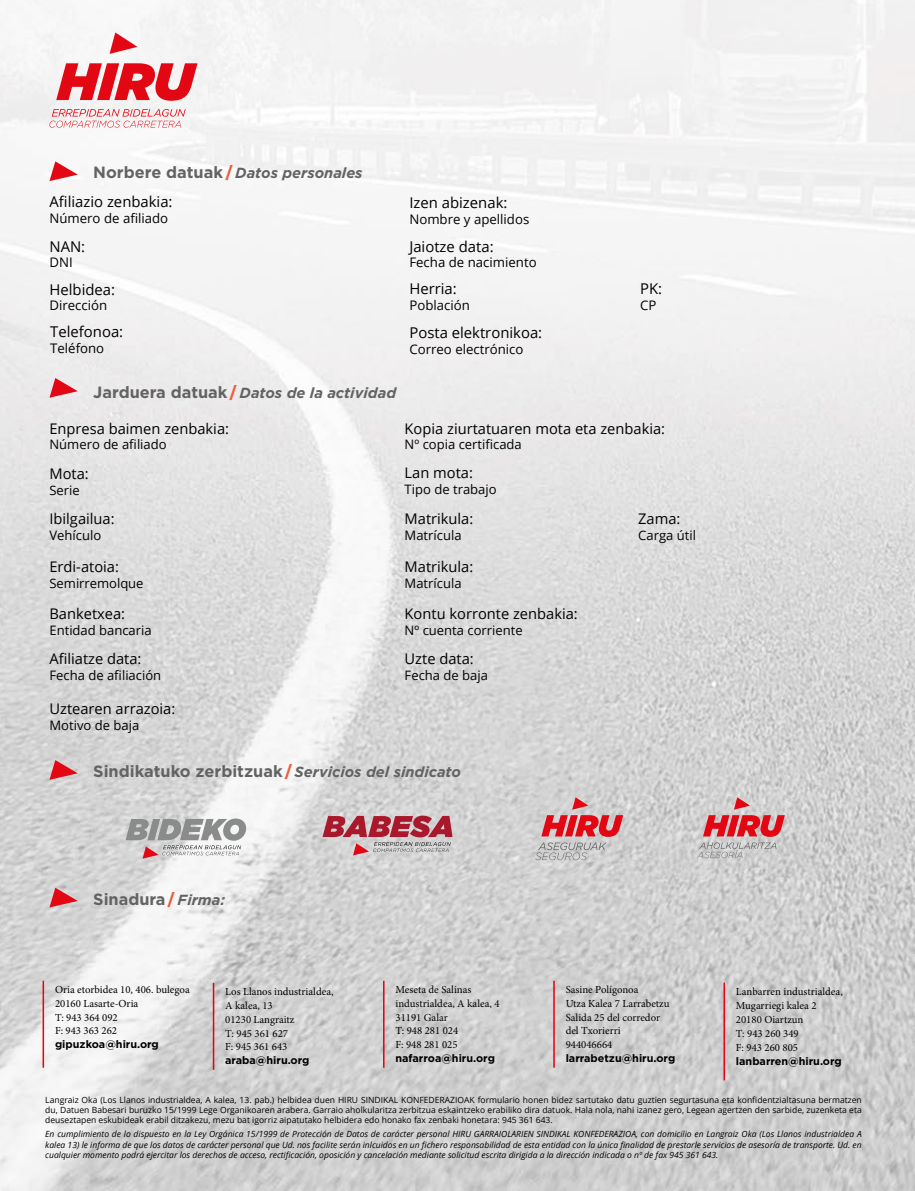
<style>
.page{position:relative;width:915px;height:1191px;background:#fff}
.page>*{position:absolute;margin:0;border:0;box-sizing:border-box;transform-origin:0 0}
.t1{font:700 16.35px "Gotham HTF";color:#646363}
.t2{font:14.85px "Open Sans";color:#000}
.t3{font:14.7px "Open Sans";color:#000}
.t4{font:italic 700 14.7px "Gotham HTF";color:#646363}
.t5{font:13.2px "Open Sans";color:#000}
.t6{font:13.05px "Open Sans";color:#000}
.t7{font:10.8px/13.8px "Minion Pro";color:#000}
.t8{font:700 10.8px "Gotham HTF";color:#000}
.t9{font:italic 8.55px/10.2px "Open Sans";color:#000;text-align:justify}
.t10{font:8.55px/10.2px "Open Sans";color:#000;text-align:justify}
.s1{font-style:normal;font-size:16.35px}
.s2{font-size:16.35px;color:#eb5d40}
.s3{font-style:italic;color:#eb5d40}
.s4{font-style:italic;font-size:14.7px}
</style>
<div class="page">
<img style="left:0;top:0;width:914px;height:1191px">
<svg style="left:109px;top:32px;width:28px;height:22px"></svg>
<svg style="left:56px;top:63px;width:141px;height:38px"></svg>
<svg style="left:49px;top:109px;width:137px;height:19px"></svg>
<svg style="left:49px;top:161px;width:29px;height:20px"></svg>
<svg style="left:49px;top:378px;width:29px;height:20px"></svg>
<svg style="left:49px;top:760px;width:29px;height:20px"></svg>
<svg style="left:49px;top:887px;width:29px;height:20px"></svg>
<hr style="left:213px;top:983px;width:1px;height:86px;background:#e30613">
<hr style="left:43px;top:980px;width:1px;height:87px;background:#e30613">
<hr style="left:383px;top:980px;width:1px;height:87px;background:#e30613">
<hr style="left:553px;top:980px;width:1px;height:87px;background:#e30613">
<hr style="left:723px;top:982px;width:1px;height:98px;background:#e30613">
<svg style="left:572px;top:797px;width:16px;height:12px"></svg>
<svg style="left:535px;top:815px;width:88px;height:45px;background:#cf8f92"></svg>
<svg style="left:733px;top:797px;width:16px;height:12px"></svg>
<svg style="left:696px;top:815px;width:88px;height:43px;background:#cf8c90"></svg>
<svg style="left:125px;top:818px;width:121px;height:40px"></svg>
<svg style="left:322px;top:815px;width:130px;height:40px;background:#bf868d"></svg>
<h3 class="t4" style="left:93px;top:164px;width:271px"><span class="s1">Norbere datuak</span> <span class="s2">/</span>Datos personales</h3>
<h2 class="t2" style="left:49px;top:192px;width:125px">Afiliazio zenbakia:</h2>
<h3 class="t5" style="left:49px;top:209px;width:120px">Número de afiliado</h3>
<h2 class="t2" style="left:409px;top:193px;width:99px">Izen abizenak:</h2>
<h3 class="t5" style="left:409px;top:210px;width:121px">Nombre y apellidos</h3>
<h2 class="t2" style="left:49px;top:236px;width:37px">NAN:</h2>
<h3 class="t5" style="left:49px;top:253px;width:25px">DNI</h3>
<h2 class="t2" style="left:409px;top:236px;width:86px">Jaiotze data:</h2>
<h3 class="t5" style="left:409px;top:253px;width:129px">Fecha de nacimiento</h3>
<h2 class="t2" style="left:49px;top:279px;width:67px">Helbidea:</h2>
<h3 class="t5" style="left:49px;top:297px;width:59px">Dirección</h3>
<h2 class="t2" style="left:409px;top:278px;width:49px">Herria:</h2>
<h3 class="t5" style="left:409px;top:296px;width:62px">Población</h3>
<h2 class="t2" style="left:640px;top:278px;width:24px">PK:</h2>
<h3 class="t5" style="left:640px;top:296px;width:18px">CP</h3>
<h2 class="t2" style="left:50px;top:321px;width:74px">Telefonoa:</h2>
<h3 class="t5" style="left:50px;top:339px;width:55px">Teléfono</h3>
<h2 class="t2" style="left:409px;top:322px;width:134px">Posta elektronikoa:</h2>
<h3 class="t5" style="left:409px;top:340px;width:116px">Correo electrónico</h3>
<h3 class="t4" style="left:93px;top:384px;width:304px"><span class="s1">Jarduera datuak</span> <span class="s2">/</span>Datos de la actividad</h3>
<h3 class="t3" style="left:49px;top:418px;width:181px">Enpresa baimen zenbakia:</h3>
<h3 class="t6" style="left:49px;top:435px;width:119px">Número de afiliado</h3>
<h3 class="t3" style="left:404px;top:418px;width:262px">Kopia ziurtatuaren mota eta zenbakia:</h3>
<h3 class="t6" style="left:404px;top:435px;width:119px">Nº copia certificada</h3>
<h3 class="t3" style="left:49px;top:464px;width:41px">Mota:</h3>
<h3 class="t6" style="left:49px;top:481px;width:32px">Serie</h3>
<h3 class="t3" style="left:404px;top:463px;width:70px">Lan mota:</h3>
<h3 class="t6" style="left:404px;top:480px;width:93px">Tipo de trabajo</h3>
<h3 class="t3" style="left:49px;top:509px;width:67px">Ibilgailua:</h3>
<h3 class="t6" style="left:49px;top:526px;width:53px">Vehículo</h3>
<h3 class="t3" style="left:404px;top:509px;width:70px">Matrikula:</h3>
<h3 class="t6" style="left:404px;top:526px;width:58px">Matrícula</h3>
<h3 class="t3" style="left:49px;top:557px;width:71px">Erdi-atoia:</h3>
<h3 class="t6" style="left:49px;top:574px;width:96px">Semirremolque</h3>
<h3 class="t3" style="left:404px;top:557px;width:70px">Matrikula:</h3>
<h3 class="t6" style="left:404px;top:574px;width:58px">Matrícula</h3>
<h3 class="t3" style="left:49px;top:603px;width:77px">Banketxea:</h3>
<h3 class="t6" style="left:49px;top:621px;width:104px">Entidad bancaria</h3>
<h3 class="t3" style="left:404px;top:603px;width:175px">Kontu korronte zenbakia:</h3>
<h3 class="t6" style="left:404px;top:621px;width:120px">Nº cuenta corriente</h3>
<h3 class="t3" style="left:49px;top:648px;width:93px">Afiliatze data:</h3>
<h3 class="t6" style="left:49px;top:666px;width:113px">Fecha de afiliación</h3>
<h3 class="t3" style="left:404px;top:648px;width:71px">Uzte data:</h3>
<h3 class="t6" style="left:404px;top:666px;width:85px">Fecha de baja</h3>
<h3 class="t3" style="left:49px;top:698px;width:127px">Uztearen arrazoia:</h3>
<h3 class="t6" style="left:49px;top:716px;width:91px">Motivo de baja</h3>
<h1 class="t1" style="left:93px;top:762px;width:369px">Sindikatuko zerbitzuak <span class="s3">/</span><span class="s4">Servicios del sindicato</span></h1>
<h3 class="t3" style="left:638px;top:509px;width:44px">Zama:</h3>
<h3 class="t6" style="left:638px;top:526px;width:59px">Carga útil</h3>
<h1 class="t1" style="left:93px;top:889px;width:133px">Sinadura <span class="s3">/</span><span class="s4">Firma:</span></h1>
<p class="t7" style="left:55px;top:982px;width:136px">Oria etorbidea 10, 406. bulegoa<br>20160 Lasarte-Oria<br>T: 943 364 092<br>F: 943 363 262</p>
<p class="t8" style="left:55px;top:1038px;width:105px">gipuzkoa@hiru.org</p>
<p class="t7" style="left:225px;top:984px;width:110px">Los Llanos industrialdea,<br>A kalea, 13<br>01230 Langraitz<br>T: 945 361 627<br>F: 945 361 643</p>
<p class="t8" style="left:225px;top:1054px;width:86px">araba@hiru.org</p>
<p class="t7" style="left:395px;top:982px;width:106px">Meseta de Salinas industrialdea, A kalea, 4<br>31191 Galar<br>T: 948 281 024<br>F: 948 281 025</p>
<p class="t8" style="left:395px;top:1052px;width:101px">nafarroa@hiru.org</p>
<p class="t7" style="left:565px;top:982px;width:105px">Sasine Polígonoa<br>Utza Kalea 7 Larrabetzu<br>Salida 25 del corredor del Txorierri<br>944046664</p>
<p class="t8" style="left:565px;top:1052px;width:111px">larrabetzu@hiru.org</p>
<p class="t7" style="left:735px;top:984px;width:108px">Lanbarren industrialdea,<br>Mugarriegi kalea 2<br>20180 Oiartzun<br>T: 943 260 349<br>F: 943 260 805</p>
<p class="t8" style="left:735px;top:1054px;width:107px">lanbarren@hiru.org</p>
<p class="t10" style="left:45px;top:1094px;width:817px">Langraiz Oka (Los Llanos industrialdea, A kalea, 13. pab.) helbidea duen HIRU SINDIKAL KONFEDERAZIOAK formulario honen bidez sartutako datu guztien segurtasuna eta konfidentzialtasuna bermatzen du, Datuen Babesari buruzko 15/1999 Lege Organikoaren arabera. Garraio aholkularitza zerbitzua eskaintzeko erabiliko dira datuok. Hala nola, nahi izanez gero, Legean agertzen den sarbide, zuzenketa eta deuseztapen eskubideak erabil ditzakezu, mezu bat igorriz aipatutako helbidera edo honako fax zenbaki honetara: 945 361 643.</p>
<p class="t9" style="left:45px;top:1128px;width:817px">En cumplimiento de lo dispuesto en la Ley Orgánica 15/1999 de Protección de Datos de carácter personal HIRU GARRAIOLARIEN SINDIKAL KONFEDERAZIOA, con domicilio en Langraiz Oka (Los Llanos industrialdea A kalea 13) le informa de que los datos de carácter personal que Ud. nos facilite serán inlcuidos en un fichero responsabilidad de esta entidad con la única finalidad de prestarle servicios de asesoría de transporte. Ud. en cualquier momento podrá ejercitar los derechos de acceso, rectificación, oposición y cancelación mediante solicitud escrita dirigida a la dirección indicada o nº de fax 945 361 643.</p>
</div>
